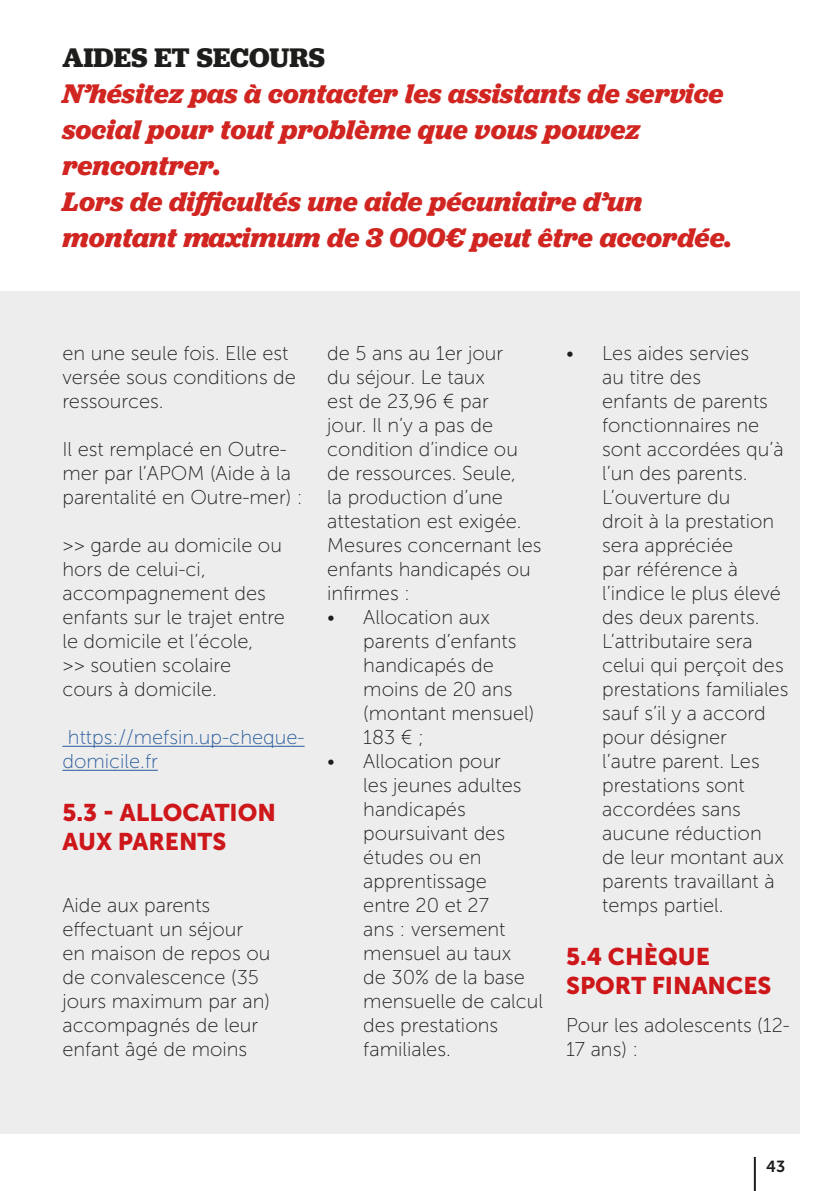
<style>
.page{position:relative;width:840px;height:1191px;background:#fff}
.page>*{position:absolute;margin:0;border:0;box-sizing:border-box;transform-origin:0 0}
.t1{font:italic 700 28px/36px "Jubilat";color:#d12521}
.t2{font:700 28px "Jubilat";color:#1d1d1b}
.t3{font:24px/28.8px "Museo Sans 900";color:#cd171a}
.t4{font:20px/24px "Museo Sans 100";color:#1d1d1b}
.t5{font:20px/24px "Museo Sans 100";color:#275b9c}
.t6{font:16px "Museo Sans 700";color:#1d1d1b}
</style>
<div class="page">
<div style="left:0;top:292px;width:798px;height:842px;background:#ededed"></div>
<hr style="left:753px;top:1157px;width:2px;height:34px;background:#1d1d1b">
<hr style="left:62px;top:746px;width:242px;height:1px;background:#275b9c">
<hr style="left:62px;top:770px;width:96px;height:1px;background:#275b9c">
<h1 class="t2" style="left:62px;top:39px;width:264px">AIDES ET SECOURS</h1>
<h1 class="t1" style="left:62px;top:75px;width:670px">N’hésitez pas à contacter les assistants de service social pour tout problème que vous pouvez rencontrer.<br>Lors de difficultés une aide pécuniaire d’un montant maximum de 3 000€ peut être accordée.</h1>
<p class="t4" style="left:62px;top:341px;width:235px">en une seule fois. Elle est versée sous conditions de ressources.</p>
<p class="t4" style="left:62px;top:437px;width:242px">Il est remplacé en Outre&shy;mer par l’APOM (Aide à la parentalité en Outre-mer) :</p>
<p class="t4" style="left:62px;top:533px;width:224px">&gt;&gt; garde au domicile ou hors de celui-ci, accompagnement des enfants sur le trajet entre le domicile et l’école,<br>&gt;&gt; soutien scolaire cours à domicile.</p>
<p class="t5" style="left:62px;top:725px;width:243px">https://mefsin.up-cheque&shy;domicile.fr</p>
<p class="t3" style="left:62px;top:798px;width:215px">5.3 - ALLOCATION<br>AUX PARENTS</p>
<p class="t4" style="left:62px;top:893px;width:209px">Aide aux parents effectuant un séjour en maison de repos ou de convalescence (35 jours maximum par an) accompagnés de leur enfant âgé de moins</p>
<p class="t4" style="left:327px;top:341px;width:216px">de 5 ans au 1er jour<br>du séjour. Le taux<br>est de 23,96 € par<br>jour. Il n’y a pas de condition d’indice ou de ressources. Seule,<br>la production d’une attestation est exigée.<br>Mesures concernant les enfants handicapés ou infirmes :</p>
<p class="t4" style="left:363px;top:605px;width:172px;text-indent:-36px">• Allocation aux parents d’enfants handicapés de moins de 20 ans (montant mensuel)<br>183 € ;</p>
<p class="t4" style="left:363px;top:749px;width:181px;text-indent:-36px">• Allocation pour<br>les jeunes adultes handicapés poursuivant des études ou en apprentissage<br>entre 20 et 27<br>ans : versement mensuel au taux<br>de 30% de la base mensuelle de calcul des prestations familiales.</p>
<p class="t4" style="left:602px;top:341px;width:188px;text-indent:-36px">• Les aides servies<br>au titre des<br>enfants de parents fonctionnaires ne sont accordées qu’à l’un des parents.<br>L’ouverture du<br>droit à la prestation sera appréciée<br>par référence à l’indice le plus élevé des deux parents.<br>L’attributaire sera celui qui perçoit des prestations familiales sauf s’il y a accord pour désigner<br>l’autre parent. Les prestations sont accordées sans aucune réduction de leur montant aux parents travaillant à temps partiel.</p>
<p class="t3" style="left:566px;top:942px;width:207px">5.4 CHÈQUE<br>SPORT FINANCES</p>
<p class="t4" style="left:566px;top:1013px;width:225px">Pour les adolescents (12-<br>17 ans) :</p>
<p class="t6" style="left:765px;top:1157px;width:21px">43</p>
</div>
